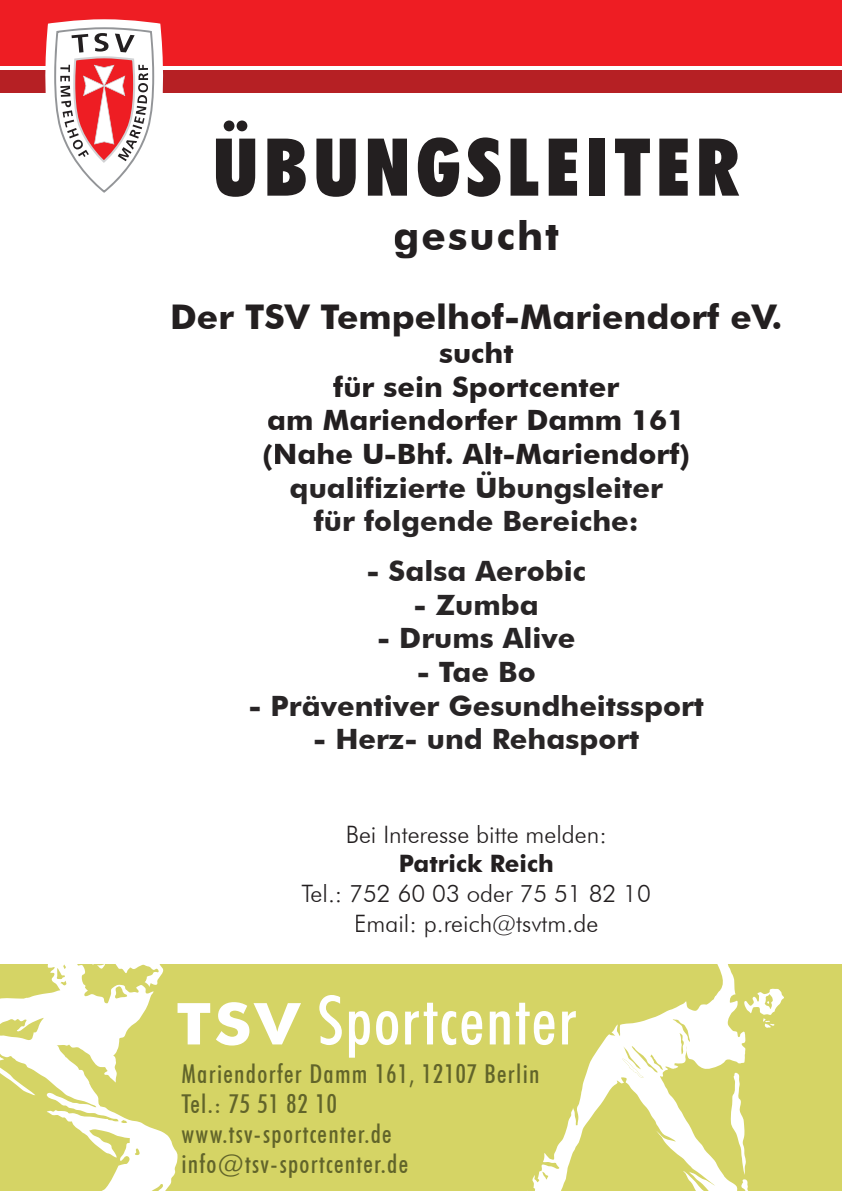
<style>
.page{position:relative;width:842px;height:1191px;background:#fff}
.page>*{position:absolute;margin:0;border:0;box-sizing:border-box;transform-origin:0 0}
.t1{font:900 condensed 80px "Futura BT";letter-spacing:.075em;color:#231f20}
.t2{font:700 40px "Futura BT";letter-spacing:.05em;color:#231f20}
.t3{font:700 34px "Futura BT";color:#231f20}
.t4{font:700 28px/33.6px "Futura BT";color:#282526;text-align:center}
.t5{font:700 28px/33.6px "Futura BT";color:#231f20;text-align:center}
.t6{font:500 condensed 26px/30px "Futura BT";letter-spacing:.05em;color:#61642a}
.t7{font:300 24px/29.6px "Futura BT";color:#231f20;text-align:center}
.t8{font:700 24px "Futura BT";color:#231f20}
</style>
<div class="page">
<div style="left:0;top:964px;width:842px;height:227px;background:#d5d465"></div>
<div style="left:0;top:0;width:842px;height:65px;background:#ee1d23"></div>
<div style="left:0;top:70px;width:842px;height:23px;background:#b62024"></div>
<svg style="left:0;top:964px;width:177px;height:227px"></svg>
<svg style="left:508px;top:964px;width:276px;height:227px"></svg>
<svg style="left:178px;top:1003px;width:32px;height:41px"></svg>
<svg style="left:216px;top:1002px;width:85px;height:43px"></svg>
<svg style="left:319px;top:995px;width:23px;height:50px"></svg>
<svg style="left:349px;top:1011px;width:21px;height:46px"></svg>
<svg style="left:376px;top:1011px;width:22px;height:34px"></svg>
<svg style="left:405px;top:1002px;width:77px;height:43px"></svg>
<svg style="left:490px;top:1011px;width:20px;height:33px"></svg>
<svg style="left:516px;top:1002px;width:38px;height:43px"></svg>
<svg style="left:562px;top:1011px;width:14px;height:33px"></svg>
<svg style="left:45px;top:19px;width:118px;height:174px"></svg>
<h1 class="t1" style="left:213px;top:119px;width:528px">ÜBUNGSLEITER</h1>
<h2 class="t2" style="left:393px;top:211px;width:168px">gesucht</h2>
<p class="t3" style="left:170px;top:296px;width:614px">Der TSV Tempelhof-Mariendorf eV.</p>
<p class="t5" style="left:262px;top:336px;width:429px">sucht<br>für sein Sportcenter<br>am Mariendorfer Damm 161 (Nahe U-Bhf. Alt-Mariendorf)</p>
<p class="t4" style="left:290px;top:471px;width:375px">qualifizierte Übungsleiter für folgende Bereiche:</p>
<p class="t4" style="left:366px;top:554px;width:221px">- Salsa Aerobic</p>
<p class="t4" style="left:414px;top:588px;width:127px">- Zumba</p>
<p class="t4" style="left:377px;top:621px;width:200px">- Drums Alive</p>
<p class="t4" style="left:417px;top:655px;width:120px">- Tae Bo</p>
<p class="t4" style="left:248px;top:689px;width:457px">- Präventiver Gesundheitssport</p>
<p class="t4" style="left:313px;top:722px;width:328px">- Herz- und Rehasport</p>
<p class="t7" style="left:346px;top:819px;width:262px">Bei Interesse bitte melden:</p>
<p class="t8" style="left:399px;top:849px;width:157px">Patrick Reich</p>
<p class="t7" style="left:301px;top:878px;width:351px">Tel.: 752 60 03 oder 75 51 82 10<br>Email: p.reich@tsvtm.de</p>
<p class="t6" style="left:181px;top:1058px;width:360px">Mariendorfer Damm 161, 12107 Berlin<br>Tel.: 75 51 82 10 www.tsv-sportcenter.de info@tsv-sportcenter.de</p>
</div>
